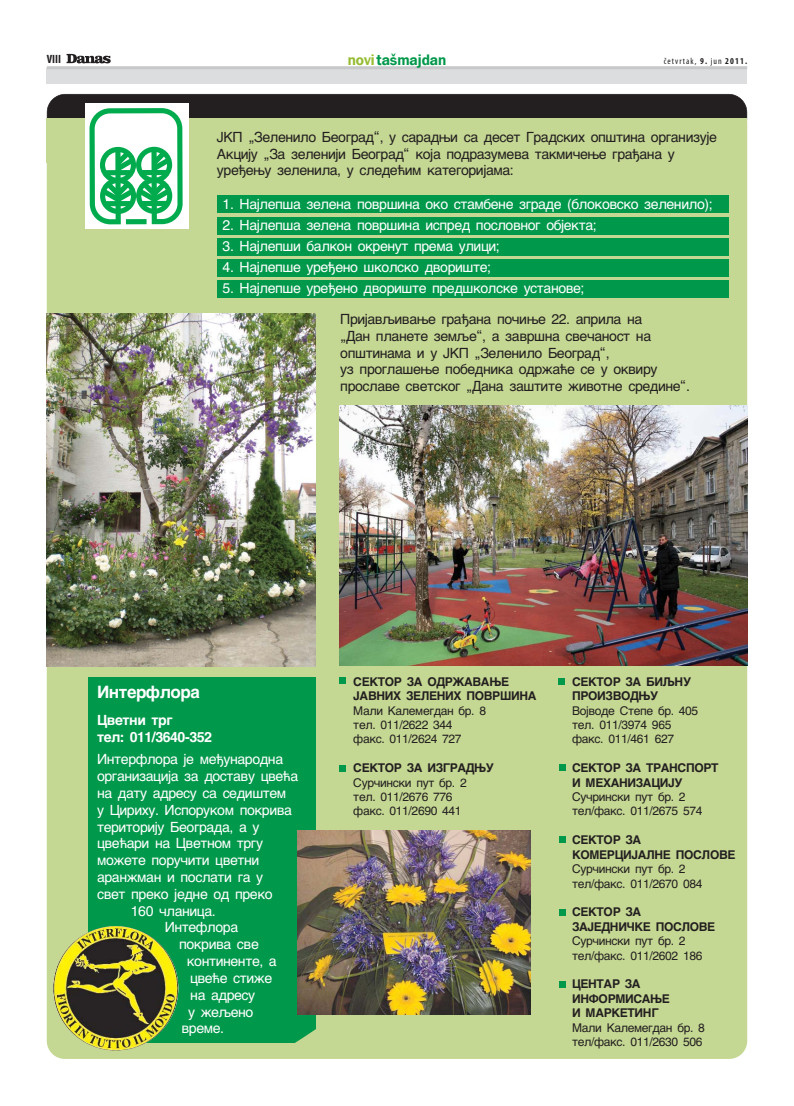
<style>
.page{position:relative;width:794px;height:1106px;background:#fff}
.page>*{position:absolute;margin:0;border:0;box-sizing:border-box;transform-origin:0 0}
.t1{font:700 17px "Helv Ciril";letter-spacing:-.03em;color:#fff}
.t2{font:700 15px "Frankfurt Gothic";color:#00984a;scale:.96 1}
.t3{font:14px "Helv Ciril";letter-spacing:-.03em;color:#fff}
.t4{font:14px/16.8px "Helv Ciril";letter-spacing:-.03em;color:#231f20}
.t5{font:700 14px/16.8px "Helv Ciril";letter-spacing:-.03em;color:#fff}
.t6{font:12px/14.4px "Helv Ciril";letter-spacing:-.03em;color:#231f20}
.t7{font:700 12px/14.4px "Helv Ciril";letter-spacing:-.03em;color:#231f20}
.t8{font:700 12px "Myriad YU Pro Cond";color:#231f20}
.t9{font:9px "Myriad YU Pro Cond";letter-spacing:.115em;color:#231f20}
.s1{color:#96bc33}
.s2{font-weight:700}
</style>
<div class="page">
<div style="left:47px;top:104px;width:700px;height:954px;background:#c5d893;border-radius:18px"></div>
<div style="left:217px;top:238px;width:512px;height:18px;background:#00984a"></div>
<div style="left:217px;top:259px;width:512px;height:18px;background:#00984a"></div>
<div style="left:217px;top:280px;width:512px;height:18px;background:#00984a"></div>
<div style="left:217px;top:217px;width:512px;height:18px;background:#00984a"></div>
<div style="left:47px;top:68px;width:700px;height:15px;background:#dcddde"></div>
<svg style="left:67px;top:54px;width:44px;height:9px"></svg>
<hr style="left:47px;top:66px;width:700px;height:3px;background:#c6c8ca">
<div style="left:85px;top:103px;width:103px;height:125px;background:linear-gradient(to right,#fff,#fff)"></div>
<svg style="left:47px;top:94px;width:700px;height:130px"></svg>
<img style="left:47px;top:313px;width:268px;height:353px">
<img style="left:339px;top:405px;width:408px;height:260px">
<div style="left:88px;top:677px;width:227px;height:365px;background:#00984a"></div>
<img style="left:53px;top:926px;width:125px;height:124px;border-radius:50%">
<div style="left:339px;top:677px;width:7px;height:7px;background:#00984a"></div>
<div style="left:339px;top:764px;width:7px;height:7px;background:#00984a"></div>
<div style="left:558px;top:678px;width:7px;height:6px;background:#00984a"></div>
<div style="left:559px;top:764px;width:7px;height:7px;background:#00984a"></div>
<div style="left:559px;top:836px;width:7px;height:7px;background:#00984a"></div>
<div style="left:559px;top:908px;width:7px;height:7px;background:#00984a"></div>
<div style="left:559px;top:981px;width:7px;height:6px;background:#00984a"></div>
<svg style="left:272px;top:1016px;width:44px;height:27px"></svg>
<img style="left:298px;top:830px;width:232px;height:184px">
<p class="t8" style="left:47px;top:55px;width:16px">VIII</p>
<p class="t2" style="left:348px;top:50px;width:104px"><span class="s1">novi</span>ta{majdan</p>
<p class="t9" style="left:664px;top:58px;width:85px">~etvrtak, <span class="s2">9.</span> jun <span class="s2">2011.</span></p>
<p class="t4" style="left:217px;top:129px;width:501px">JKP “Zelenilo Beograd„, u saradwi sa deset Gradskih op{tina organizuje<br>Akciju “Za zeleniji Beograd„ koja podrazumeva takmi~ewe gra|ana u ure|ewu zelenila, u slede}im kategorijama:</p>
<p class="t3" style="left:223px;top:196px;width:491px">1. Najlep{a zelena povr{ina oko stambene zgrade (blokovsko zelenilo);</p>
<p class="t3" style="left:223px;top:217px;width:375px">2. Najlep{a zelena povr{ina ispred poslovnog objekta;</p>
<p class="t3" style="left:223px;top:238px;width:279px">3. Najlep{i balkon okrenut prema ulici;</p>
<p class="t3" style="left:223px;top:259px;width:270px">4. Najlep{e ure|eno {kolsko dvori{te;</p>
<p class="t3" style="left:223px;top:280px;width:363px">5. Najlep{e ure|eno dvori{te pred{kolske ustanove;</p>
<p class="t4" style="left:340px;top:311px;width:351px">Prijavqivawe gra|ana po~iwe 22. aprila na<br>“Dan planete zemqe„, a zavr{na sve~anost na op{tinama i u JKP “Zelenilo Beograd„,<br>uz progla{ewe pobednika odr`a}e se u okviru proslave svetskog “Dana za{tite `ivotne sredine„.</p>
<p class="t1" style="left:97px;top:682px;width:104px">Interflora</p>
<p class="t5" style="left:97px;top:712px;width:116px">Cvetni trg<br>tel: 011/3640-352</p>
<p class="t3" style="left:97px;top:751px;width:188px">Interflora je me|unarodna</p>
<p class="t3" style="left:97px;top:768px;width:202px">organizacija za dostavu cve}a</p>
<p class="t3" style="left:97px;top:785px;width:191px">na datu adresu sa sedi{tem</p>
<p class="t3" style="left:97px;top:801px;width:196px">u Cirihu. Isporukom pokriva</p>
<p class="t3" style="left:97px;top:818px;width:164px">teritoriju Beograda, a u</p>
<p class="t3" style="left:97px;top:835px;width:167px">cve}ari na Cvetnom trgu</p>
<p class="t3" style="left:97px;top:852px;width:164px">mo`ete poru~iti cvetni</p>
<p class="t3" style="left:97px;top:869px;width:168px">aran`man i poslati ga u</p>
<p class="t3" style="left:97px;top:885px;width:177px">svet preko jedne od preko</p>
<p class="t3" style="left:131px;top:902px;width:86px">160 ~lanica.</p>
<p class="t3" style="left:165px;top:919px;width:75px">Inteflora</p>
<p class="t3" style="left:179px;top:936px;width:81px">pokriva sve</p>
<p class="t3" style="left:187px;top:953px;width:91px">kontinente, a</p>
<p class="t3" style="left:190px;top:969px;width:84px">cve}e sti`e</p>
<p class="t3" style="left:190px;top:986px;width:66px">na adresu</p>
<p class="t3" style="left:188px;top:1003px;width:67px">u `eqeno</p>
<p class="t3" style="left:181px;top:1020px;width:44px">vreme.</p>
<p class="t7" style="left:353px;top:674px;width:185px">SEKTOR ZA ODR@AVAWE<br>JAVNIH ZELENIH POVR[INA</p>
<p class="t6" style="left:353px;top:703px;width:134px">Mali Kalemegdan br. 8 tel. 011/2622 344 faks. 011/2624 727</p>
<p class="t7" style="left:353px;top:761px;width:142px">SEKTOR ZA IZGRADWU</p>
<p class="t6" style="left:353px;top:775px;width:115px">Sur~inski put br. 2 tel. 011/2676 776 faks. 011/2690 441</p>
<p class="t7" style="left:572px;top:674px;width:120px">SEKTOR ZA BIQNU<br>PROIZVODWU</p>
<p class="t6" style="left:572px;top:703px;width:128px">Vojvode Stepe br. 405 tel. 011/3974 965 faks. 011/461 627</p>
<p class="t7" style="left:572px;top:761px;width:148px">SEKTOR ZA TRANSPORT<br>I MEHANIZACIJU</p>
<p class="t6" style="left:572px;top:789px;width:132px">Su~rinski put br. 2 tel/faks. 011/2675 574</p>
<p class="t7" style="left:572px;top:833px;width:165px">SEKTOR ZA<br>KOMERCIJALNE POSLOVE</p>
<p class="t6" style="left:572px;top:861px;width:132px">Sur~inski put br. 2 tel/faks. 011/2670 084</p>
<p class="t7" style="left:572px;top:905px;width:145px">SEKTOR ZA<br>ZAJEDNI^KE POSLOVE</p>
<p class="t6" style="left:572px;top:933px;width:132px">Sur~inski put br. 2 tel/faks. 011/2602 186</p>
<p class="t7" style="left:572px;top:977px;width:99px">CENTAR ZA<br>INFORMISAWE<br>I MARKETING</p>
<p class="t6" style="left:572px;top:1020px;width:134px">Mali Kalemegdan br. 8 tel/faks. 011/2630 506</p>
</div>
